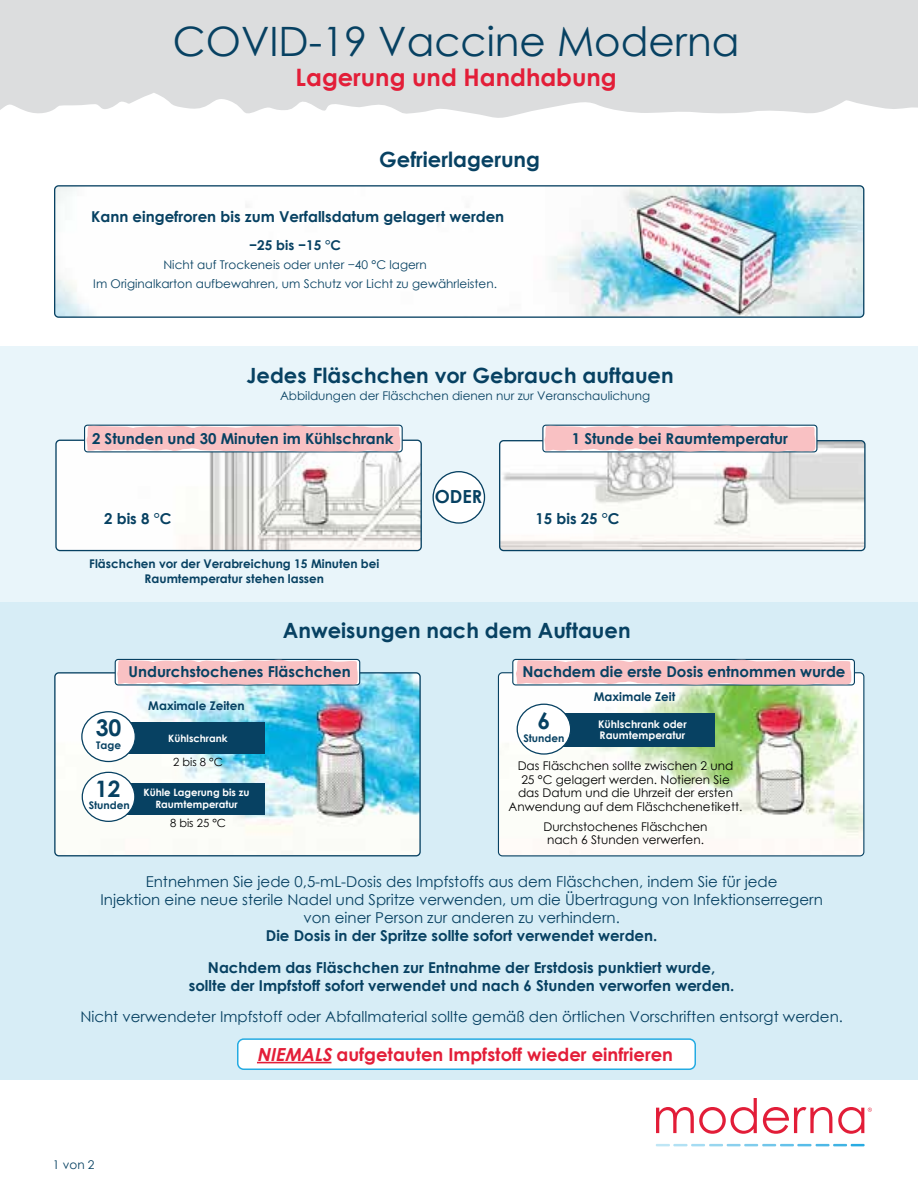
<style>
.page{position:relative;width:918px;height:1188px;background:#fff}
.page>*{position:absolute;margin:0;border:0;box-sizing:border-box;transform-origin:0 0}
.t1{font:40.5px "Century Gothic";color:#074162}
.t2{font:700 24px "Century Gothic";color:#e31e38}
.t3{font:700 22.95px "Century Gothic";color:#074162}
.t4{font:700 22.65px "Century Gothic";color:#074162}
.t5{font:700 21px "Century Gothic";color:#074162}
.t6{font:700 18px "Century Gothic";color:#e31e38}
.t7{font:700 18px "Century Gothic";color:#074162}
.t8{font:700 15px/31.5px "Century Gothic";color:#074162;text-align:center}
.t9{font:15px/18px "Century Gothic";color:#074162;text-align:center}
.t10{font:700 13.5px "Century Gothic";color:#074162}
.t11{font:12px/13.5px "Century Gothic";color:#000;text-align:center}
.t12{font:12px/18.8px "Century Gothic";color:#074162;text-align:center}
.t13{font:700 12px/14.4px "Century Gothic";color:#074162;text-align:center}
.t14{font:11.25px "Century Gothic";color:#000}
.t15{font:700 10.5px/10.5px "Century Gothic";color:#fff}
.t16{font:700 10.5px "Century Gothic";color:#074162}
.t17{font:700 10.05px/12.1px "Century Gothic";color:#fff;text-align:center}
.s1{font-style:italic}
</style>
<div class="page">
<svg style="left:0;top:0;width:918px;height:118px;background:#dedfe0"></svg>
<svg style="left:656px;top:1144px;width:209px;height:2px"></svg>
<svg style="left:656px;top:1098px;width:101px;height:36px"></svg>
<svg style="left:763px;top:1107px;width:69px;height:27px"></svg>
<svg style="left:838px;top:1107px;width:34px;height:27px"></svg>
<img style="left:56px;top:186px;width:808px;height:131px">
<div style="left:54px;top:185px;width:810px;height:133px;border:1px solid #074162;border-radius:4px"></div>
<div style="left:0;top:598px;width:918px;height:482px;background:#d7edf6"></div>
<img style="left:55px;top:674px;width:365px;height:182px">
<div style="left:54px;top:672px;width:367px;height:184px;border:1px solid #074162;border-radius:4px"></div>
<div style="left:117px;top:783px;width:147px;height:31px;background:#074162"></div>
<div style="left:117px;top:723px;width:147px;height:31px;background:#074162"></div>
<div style="left:82px;top:772px;width:53px;height:49px;background:#fff;border-radius:50%"></div>
<div style="left:82px;top:772px;width:53px;height:50px;border:1px solid #074162;border-radius:50%"></div>
<div style="left:82px;top:712px;width:53px;height:50px;background:#fff;border-radius:50%"></div>
<div style="left:81px;top:711px;width:55px;height:51px;border:1px solid #074162;border-radius:50%"></div>
<div style="left:238px;top:1039px;width:457px;height:30px;background:#fff;border-radius:6px"></div>
<div style="left:237px;top:1038px;width:459px;height:32px;border:2px solid #24abe2;border-radius:6px"></div>
<hr style="left:257px;top:1062px;width:74px;height:1px;background:#e31e38">
<img style="left:498px;top:673px;width:366px;height:183px">
<div style="left:498px;top:672px;width:366px;height:184px;border:1px solid #074162;border-radius:4px"></div>
<div style="left:115px;top:659px;width:245px;height:27px;border:1px solid #074162;border-radius:3px"></div>
<svg style="left:117px;top:660px;width:241px;height:25px;background:#f4c2c4"></svg>
<div style="left:512px;top:659px;width:343px;height:27px;border:1px solid #074162;border-radius:3px"></div>
<svg style="left:516px;top:660px;width:336px;height:25px;background:#f4c2c4"></svg>
<div style="left:561px;top:713px;width:154px;height:34px;background:#074162"></div>
<div style="left:517px;top:704px;width:54px;height:50px;background:#fff;border-radius:50%"></div>
<div style="left:517px;top:704px;width:54px;height:51px;border:1px solid #074162;border-radius:50%"></div>
<div style="left:0;top:346px;width:918px;height:256px;background:#e9f5fa"></div>
<img style="left:500px;top:442px;width:364px;height:109px">
<div style="left:499px;top:440px;width:367px;height:111px;border:1px solid #074162;border-radius:4px"></div>
<img style="left:57px;top:440px;width:364px;height:111px">
<div style="left:55px;top:440px;width:367px;height:111px;border:1px solid #074162;border-radius:4px"></div>
<svg style="left:86px;top:425px;width:315px;height:27px;background:#edbec2"></svg>
<svg style="left:544px;top:425px;width:272px;height:27px;background:#edbec2"></svg>
<div style="left:433px;top:472px;width:52px;height:51px;background:#fff;border-radius:50%"></div>
<div style="left:433px;top:471px;width:52px;height:53px;border:1px solid #074162;border-radius:50%"></div>
<h1 class="t1" style="left:173px;top:13px;width:568px">COVID-19 Vaccine Moderna</h1>
<h2 class="t2" style="left:296px;top:59px;width:323px">Lagerung und Handhabung</h2>
<h3 class="t5" style="left:379px;top:143px;width:162px">Gefrierlagerung</h3>
<p class="t8" style="left:91px;top:200px;width:415px">Kann eingefroren bis zum Verfallsdatum gelagert werden</p>
<p class="t10" style="left:249px;top:235px;width:93px">−25 bis −15 °C</p>
<p class="t12" style="left:93px;top:255px;width:405px">Nicht auf Trockeneis oder unter −40 °C lagern<br>Im Originalkarton aufbewahren, um Schutz vor Licht zu gewährleisten.</p>
<h3 class="t5" style="left:247px;top:359px;width:429px">Jedes Fläschchen vor Gebrauch auftauen</h3>
<p class="t12" style="left:280px;top:387px;width:372px">Abbildungen der Fläschchen dienen nur zur Veranschaulichung</p>
<p class="t8" style="left:92px;top:422px;width:303px">2 Stunden und 30 Minuten im Kühlschrank</p>
<p class="t8" style="left:572px;top:422px;width:218px">1 Stunde bei Raumtemperatur</p>
<p class="t7" style="left:435px;top:482px;width:49px">ODER</p>
<p class="t8" style="left:104px;top:502px;width:69px">2 bis 8 °C</p>
<p class="t8" style="left:536px;top:502px;width:86px">15 bis 25 °C</p>
<p class="t13" style="left:89px;top:556px;width:292px">Fläschchen vor der Verabreichung 15 Minuten bei<br>Raumtemperatur stehen lassen</p>
<h3 class="t5" style="left:283px;top:615px;width:349px">Anweisungen nach dem Auftauen</h3>
<h3 class="t3" style="left:96px;top:711px;width:27px">30</h3>
<p class="t16" style="left:96px;top:737px;width:26px">Tage</p>
<p class="t8" style="left:129px;top:656px;width:224px">Undurchstochenes Fläschchen</p>
<p class="t8" style="left:522px;top:656px;width:325px">Nachdem die erste Dosis entnommen wurde</p>
<p class="t13" style="left:148px;top:698px;width:98px">Maximale Zeiten</p>
<p class="t15" style="left:598px;top:719px;width:90px">Kühlschrank oder<br>Raumtemperatur</p>
<p class="t13" style="left:594px;top:689px;width:83px">Maximale Zeit</p>
<h3 class="t3" style="left:538px;top:703px;width:14px">6</h3>
<p class="t16" style="left:523px;top:730px;width:43px">Stunden</p>
<p class="t17" style="left:168px;top:732px;width:61px">Kühlschrank</p>
<h3 class="t4" style="left:95px;top:771px;width:27px">12</h3>
<p class="t16" style="left:89px;top:797px;width:43px">Stunden</p>
<p class="t14" style="left:173px;top:754px;width:51px">2 bis 8 °C</p>
<p class="t17" style="left:143px;top:786px;width:108px">Kühle Lagerung bis zu<br>Raumtemperatur</p>
<p class="t14" style="left:170px;top:815px;width:57px">8 bis 25 °C</p>
<p class="t11" style="left:509px;top:759px;width:235px">Das Fläschchen sollte zwischen 2 und<br>25 °C gelagert werden. Notieren Sie<br>das Datum und die Uhrzeit der ersten Anwendung auf dem Fläschchenetikett.</p>
<p class="t11" style="left:544px;top:820px;width:165px;text-align:left">Durchstochenes Fläschchen nach 6 Stunden verwerfen.</p>
<p class="t9" style="left:101px;top:873px;width:724px">Entnehmen Sie jede 0,5-mL-Dosis des Impfstoffs aus dem Fläschchen, indem Sie für jede<br>Injektion eine neue sterile Nadel und Spritze verwenden, um die Übertragung von Infektionserregern von einer Person zur anderen zu verhindern.</p>
<p class="t8" style="left:208px;top:920px;width:509px">Die Dosis in der Spritze sollte sofort verwendet werden.<br>Nachdem das Fläschchen zur Entnahme der Erstdosis punktiert wurde,</p>
<p class="t8" style="left:189px;top:969px;width:547px">sollte der Impfstoff sofort verwendet und nach 6 Stunden verworfen werden.</p>
<p class="t9" style="left:80px;top:1008px;width:764px">Nicht verwendeter Impfstoff oder Abfallmaterial sollte gemäß den örtlichen Vorschriften entsorgt werden.</p>
<p class="t12" style="left:53px;top:1155px;width:43px">1 von 2</p>
<p class="t6" style="left:257px;top:1041px;width:418px"><span class="s1">NIEMALS</span> aufgetauten Impfstoff wieder einfrieren</p>
</div>
